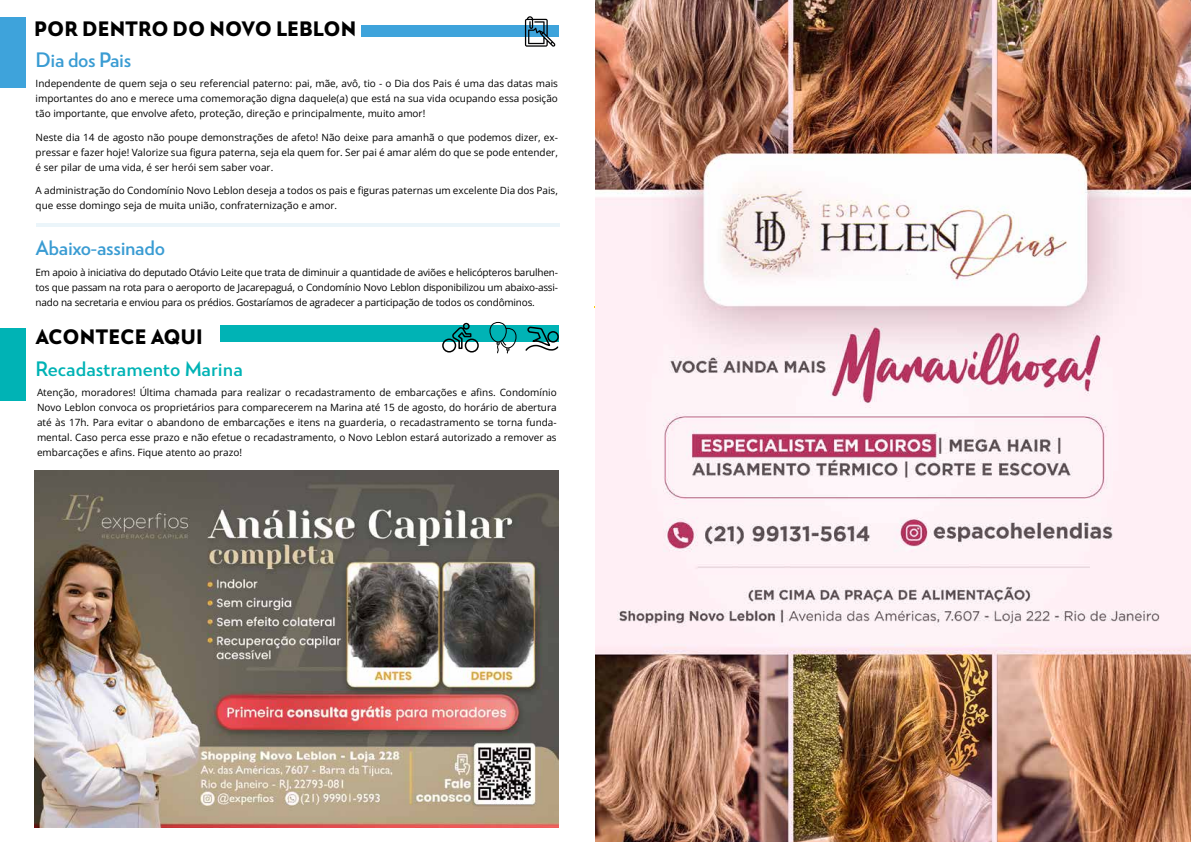
<style>
.page{position:relative;width:1191px;height:842px;background:#fff}
.page>*{position:absolute;margin:0;border:0;box-sizing:border-box;transform-origin:0 0}
.t1{font:900 20px "RNS Miles";color:#000}
.t2{font:700 20px "RNS Miles";letter-spacing:-.02em;color:#3a9cd3}
.t3{font:700 20px "RNS Miles";color:#00b3b5}
.t4{font:10px/15px "Open Sans";color:#000;text-align:justify}
</style>
<div class="page">
<div style="left:361px;top:25px;width:198px;height:11px;background:#3ea3db"></div>
<div style="left:0;top:18px;width:25px;height:70px;background:#3ea3db"></div>
<svg style="left:525px;top:16px;width:30px;height:31px"></svg>
<hr style="left:37px;top:224px;width:523px;height:3px;background:#36a1d2">
<img style="left:595px;top:0;width:596px;height:842px">
<div style="left:220px;top:325px;width:339px;height:17px;background:#00b3b5"></div>
<svg style="left:442px;top:322px;width:117px;height:31px"></svg>
<div style="left:0;top:329px;width:25px;height:72px;background:#00b3b5"></div>
<img style="left:35px;top:471px;width:523px;height:357px">
<h1 class="t1" style="left:34px;top:15px;width:323px">POR DENTRO DO NOVO LEBLON</h1>
<h1 class="t2" style="left:35px;top:46px;width:97px">Dia dos Pais</h1>
<p class="t4" style="left:36px;top:76px;width:524px">Independente de quem seja o seu referencial paterno: pai, mãe, avô, tio - o Dia dos Pais é uma das datas mais importantes do ano e merece uma comemoração digna daquele(a) que está na sua vida ocupando essa posição tão importante, que envolve afeto, proteção, direção e principalmente, muito amor!</p>
<p class="t4" style="left:36px;top:129px;width:524px">Neste dia 14 de agosto não poupe demonstrações de afeto! Não deixe para amanhã o que podemos dizer, ex&shy;pressar e fazer hoje! Valorize sua figura paterna, seja ela quem for. Ser pai é amar além do que se pode entender, é ser pilar de uma vida, é ser herói sem saber voar.</p>
<p class="t4" style="left:36px;top:183px;width:524px">A administração do Condomínio Novo Leblon deseja a todos os pais e figuras paternas um excelente Dia dos Pais, que esse domingo seja de muita união, confraternização e amor.</p>
<h1 class="t2" style="left:35px;top:234px;width:131px">Abaixo-assinado</h1>
<p class="t4" style="left:36px;top:265px;width:524px">Em apoio à iniciativa do deputado Otávio Leite que trata de diminuir a quantidade de aviões e helicópteros barulhen&shy;tos que passam na rota para o aeroporto de Jacarepaguá, o Condomínio Novo Leblon disponibilizou um abaixo-assi&shy;nado na secretaria e enviou para os prédios. Gostaríamos de agradecer a participação de todos os condôminos.</p>
<h1 class="t1" style="left:35px;top:323px;width:169px">ACONTECE AQUI</h1>
<h1 class="t3" style="left:36px;top:355px;width:209px">Recadastramento Marina</h1>
<p class="t4" style="left:37px;top:385px;width:521px">Atenção, moradores! Última chamada para realizar o recadastramento de embarcações e afins. Condomínio Novo Leblon convoca os proprietários para comparecerem na Marina até 15 de agosto, do horário de abertura até às 17h. Para evitar o abandono de embarcações e itens na guarderia, o recadastramento se torna funda&shy;mental. Caso perca esse prazo e não efetue o recadastramento, o Novo Leblon estará autorizado a remover as embarcações e afins. Fique atento ao prazo!</p>
</div>
